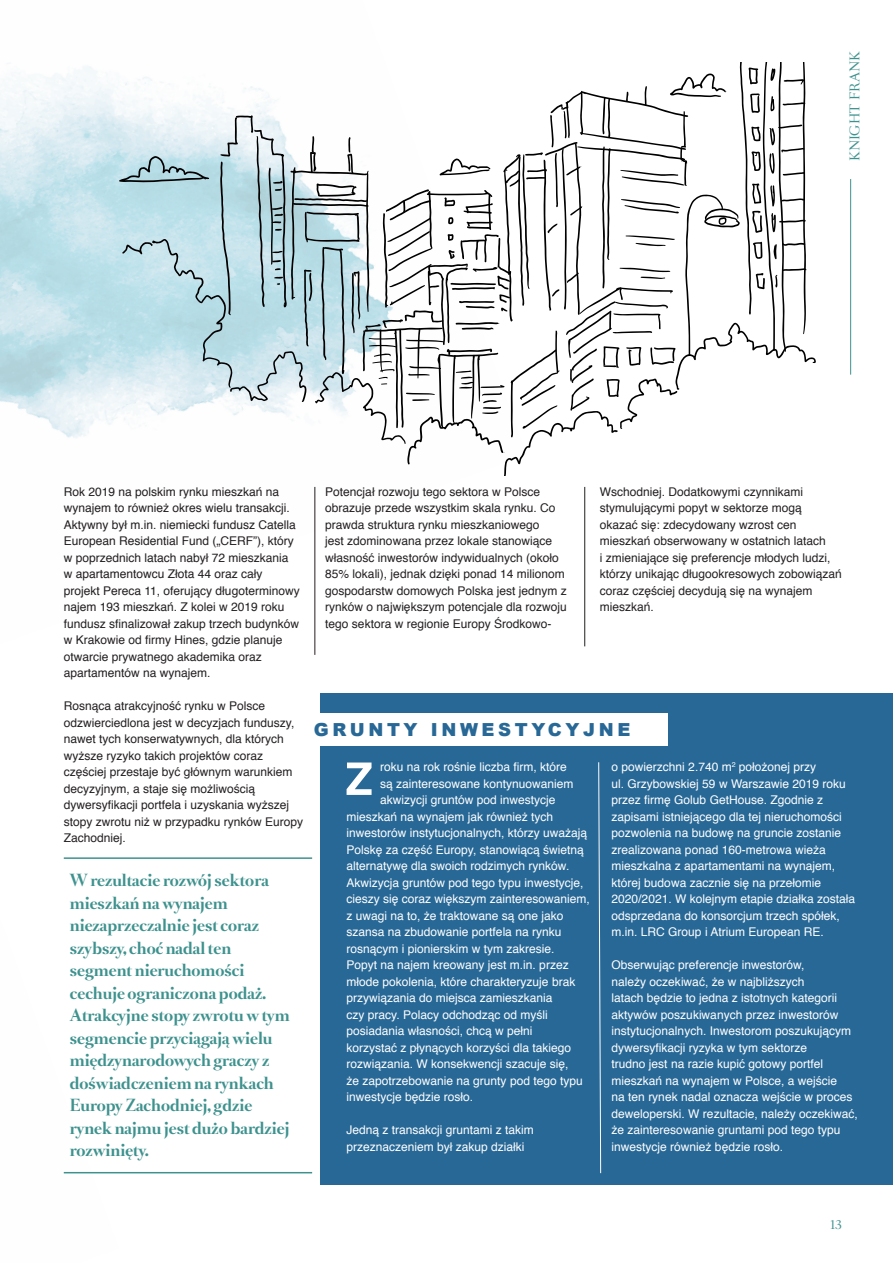
<style>
.page{position:relative;width:893px;height:1263px;background:#fff}
.page>*{position:absolute;margin:0;border:0;box-sizing:border-box;transform-origin:0 0}
.t1{font:900 18px "Arial";letter-spacing:.2em;color:#286896}
.t2{font:700 15px/22.5px "Romain BP Headline";color:#3e928e}
.t3{font:12px/16.5px "Helvetica";color:#fff}
.t4{font:12px/16.5px "Helvetica";color:#231f20}
.t5{font:12px "Romain BP Headline";color:#3e928e}
</style>
<div class="page">
<div style="left:321px;top:693px;width:572px;height:492px;background:#286896"></div>
<div style="left:302px;top:713px;width:366px;height:32px;background:#fff"></div>
<hr style="left:315px;top:487px;width:1px;height:168px;background:#231f20">
<hr style="left:584px;top:487px;width:1px;height:159px;background:#231f20">
<svg style="left:598px;top:762px;width:3px;height:411px"></svg>
<svg style="left:347px;top:762px;width:25px;height:33px"></svg>
<svg style="left:528px;top:63px;width:288px;height:385px"></svg>
<img style="left:0;top:66px;width:528px;height:582px">
<hr style="left:64px;top:857px;width:248px;height:2px;background:#3e928e">
<hr style="left:64px;top:1172px;width:248px;height:1px;background:#3e928e">
<hr style="left:850px;top:179px;width:1px;height:196px;background:#3e928e">
<p class="t5" style="left:848px;top:161px;width:112px;rotate:-90deg">KNIGHT FRANK</p>
<p class="t4" style="left:64px;top:484px;width:237px">Rok 2019 na polskim rynku mieszkań na wynajem to również okres wielu transakcji.<br>Aktywny był m.in. niemiecki fundusz Catella European Residential Fund („CERF”), który w poprzednich latach nabył 72 mieszkania w apartamentowcu Złota 44 oraz cały projekt Pereca 11, oferujący długoterminowy najem 193 mieszkań. Z kolei w 2019 roku fundusz sfinalizował zakup trzech budynków w Krakowie od firmy Hines, gdzie planuje otwarcie prywatnego akademika oraz apartamentów na wynajem.</p>
<p class="t4" style="left:64px;top:698px;width:241px">Rosnąca atrakcyjność rynku w Polsce odzwierciedlona jest w decyzjach funduszy, nawet tych konserwatywnych, dla których wyższe ryzyko takich projektów coraz częściej przestaje być głównym warunkiem decyzyjnym, a staje się możliwością dywersyfikacji portfela i uzyskania wyższej stopy zwrotu niż w przypadku rynków Europy Zachodniej.</p>
<p class="t2" style="left:70px;top:869px;width:222px">W rezultacie rozwój sektora mieszkań na wynajem niezaprzeczalnie jest coraz szybszy, choć nadal ten segment nieruchomości cechuje ograniczona podaż.<br>Atrakcyjne stopy zwrotu w tym segmencie przyciągają wielu międzynarodowych graczy z doświadczeniem na rynkach<br>Europy Zachodniej, gdzie rynek najmu jest dużo bardziej rozwinięty.</p>
<p class="t4" style="left:325px;top:484px;width:243px">Potencjał rozwoju tego sektora w Polsce obrazuje przede wszystkim skala rynku. Co prawda struktura rynku mieszkaniowego<br>jest zdominowana przez lokale stanowiące własność inwestorów indywidualnych (około 85% lokali), jednak dzięki ponad 14 milionom gospodarstw domowych Polska jest jednym z rynków o największym potencjale dla rozwoju tego sektora w regionie Europy Środkowo-</p>
<p class="t4" style="left:600px;top:484px;width:244px">Wschodniej. Dodatkowymi czynnikami stymulującymi popyt w sektorze mogą okazać się: zdecydowany wzrost cen mieszkań obserwowany w ostatnich latach<br>i zmieniające się preferencje młodych ludzi, którzy unikając długookresowych zobowiązań coraz częściej decydują się na wynajem mieszkań.</p>
<p class="t1" style="left:314px;top:717px;width:318px">GRUNTY INWESTYCYJNE</p>
<p class="t3" style="left:380px;top:759px;width:188px">roku na rok rośnie liczba firm, które</p>
<p class="t3" style="left:380px;top:776px;width:195px">są zainteresowane kontynuowaniem</p>
<p class="t3" style="left:380px;top:792px;width:177px">akwizycji gruntów pod inwestycje</p>
<p class="t3" style="left:347px;top:809px;width:208px">mieszkań na wynajem jak również tych</p>
<p class="t3" style="left:347px;top:825px;width:242px">inwestorów instytucjonalnych, którzy uważają</p>
<p class="t3" style="left:347px;top:842px;width:239px">Polskę za część Europy, stanowiącą świetną</p>
<p class="t3" style="left:347px;top:858px;width:224px">alternatywę dla swoich rodzimych rynków.</p>
<p class="t3" style="left:347px;top:875px;width:238px">Akwizycja gruntów pod tego typu inwestycje,</p>
<p class="t3" style="left:347px;top:891px;width:245px">cieszy się coraz większym zainteresowaniem,</p>
<p class="t3" style="left:347px;top:908px;width:218px">z uwagi na to, że traktowane są one jako</p>
<p class="t3" style="left:347px;top:924px;width:216px">szansa na zbudowanie portfela na rynku</p>
<p class="t3" style="left:347px;top:941px;width:210px">rosnącym i pionierskim w tym zakresie.</p>
<p class="t3" style="left:347px;top:957px;width:224px">Popyt na najem kreowany jest m.in. przez</p>
<p class="t3" style="left:347px;top:974px;width:230px">młode pokolenia, które charakteryzuje brak</p>
<p class="t3" style="left:347px;top:990px;width:208px">przywiązania do miejsca zamieszkania</p>
<p class="t3" style="left:347px;top:1007px;width:203px">czy pracy. Polacy odchodząc od myśli</p>
<p class="t3" style="left:347px;top:1023px;width:188px">posiadania własności, chcą w pełni</p>
<p class="t3" style="left:347px;top:1040px;width:226px">korzystać z płynących korzyści dla takiego</p>
<p class="t3" style="left:347px;top:1056px;width:224px">rozwiązania. W konsekwencji szacuje się,</p>
<p class="t3" style="left:347px;top:1073px;width:238px">że zapotrzebowanie na grunty pod tego typu</p>
<p class="t3" style="left:347px;top:1089px;width:128px">inwestycje będzie rosło.</p>
<p class="t3" style="left:347px;top:1122px;width:189px">Jedną z transakcji gruntami z takim przeznaczeniem był zakup działki</p>
<p class="t3" style="left:612px;top:759px;width:245px">o powierzchni 2.740 m<sup>2</sup> położonej przy<br>ul. Grzybowskiej 59 w Warszawie 2019 roku przez firmę Golub GetHouse. Zgodnie z zapisami istniejącego dla tej nieruchomości pozwolenia na budowę na gruncie zostanie zrealizowana ponad 160-metrowa wieża mieszkalna z apartamentami na wynajem, której budowa zacznie się na przełomie 2020/2021. W kolejnym etapie działka została odsprzedana do konsorcjum trzech spółek, m.in. LRC Group i Atrium European RE.</p>
<p class="t3" style="left:612px;top:957px;width:248px">Obserwując preferencje inwestorów,<br>należy oczekiwać, że w najbliższych<br>latach będzie to jedna z istotnych kategorii aktywów poszukiwanych przez inwestorów instytucjonalnych. Inwestorom poszukującym dywersyfikacji ryzyka w tym sektorze<br>trudno jest na razie kupić gotowy portfel mieszkań na wynajem w Polsce, a wejście<br>na ten rynek nadal oznacza wejście w proces deweloperski. W rezultacie, należy oczekiwać, że zainteresowanie gruntami pod tego typu inwestycje również będzie rosło.</p>
<p class="t5" style="left:830px;top:1218px;width:13px">13</p>
</div>
